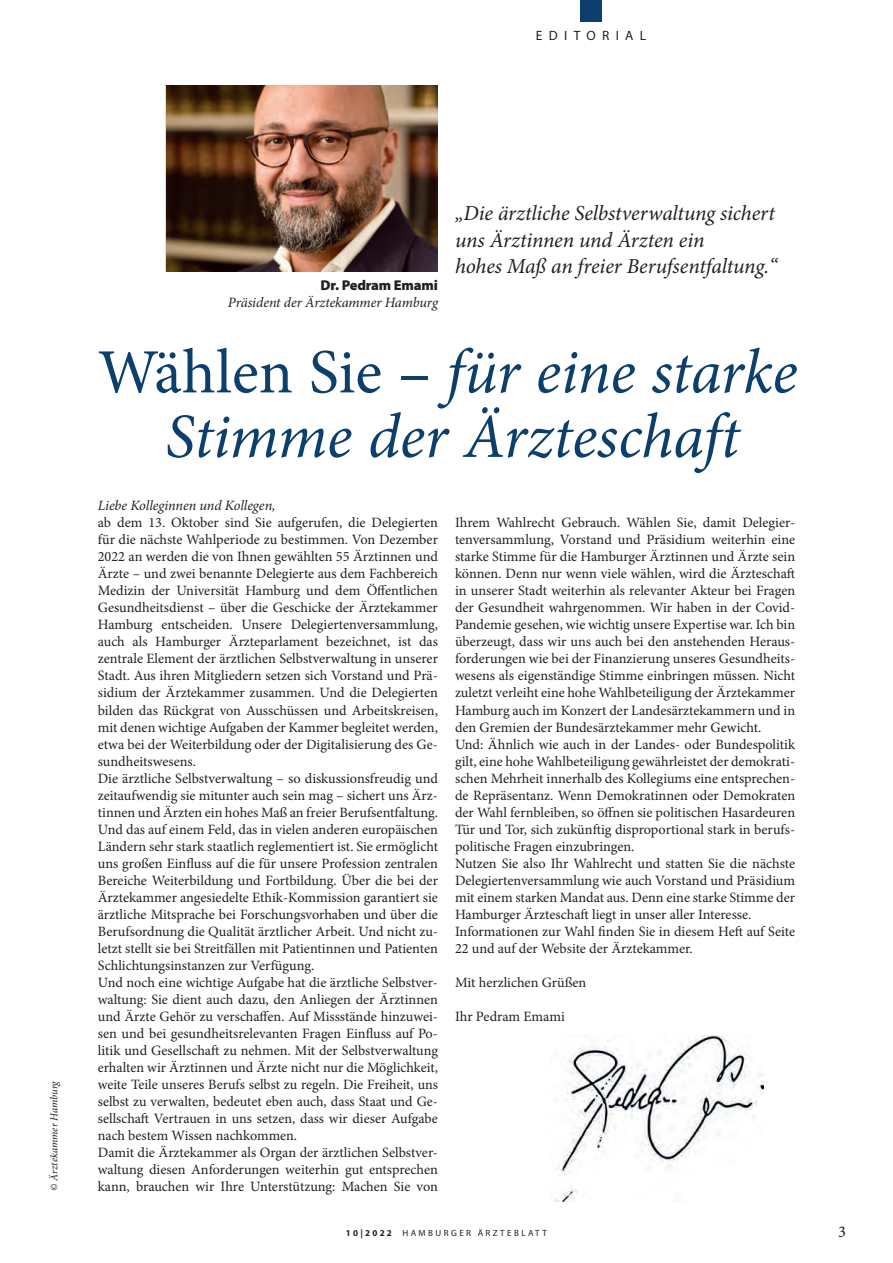
<style>
.page{position:relative;width:893px;height:1263px;background:#fff}
.page>*{position:absolute;margin:0;border:0;box-sizing:border-box;transform-origin:0 0}
.t1{font:italic 63px/64.5px "Minion Pro";letter-spacing:-.01em;color:#0c3f6c;text-align:center}
.t2{font:italic 21.45px/26.1px "Minion Pro";letter-spacing:-.005em;color:#231f20}
.t3{font:16.5px "Minion Pro";color:#231f20}
.t4{font:14.25px/17px "Minion Pro";color:#231f20}
.t5{font:italic 14.25px/17px "Minion Pro";letter-spacing:-.01em;color:#231f20;text-align:right}
.t6{font:13.5px "Myriad Pro";letter-spacing:.47em;color:#231f20}
.t7{font:italic 10.5px "Minion Pro";letter-spacing:-.005em;color:#231f20}
.t8{font:9px "Myriad Pro";letter-spacing:.27em;color:#231f20}
.s1{font-family:"Myriad Pro";font-weight:900;font-style:normal}
.s2{font-style:normal}
.s3{font-style:italic}
.s4{font-weight:700}
</style>
<div class="page">
<img style="left:166px;top:85px;width:272px;height:187px">
<img style="left:554px;top:1035px;width:210px;height:166px">
<div style="left:580px;top:0;width:22px;height:21px;background:#0c3f6c"></div>
<p class="t6" style="left:536px;top:27px;width:112px">EDITORIAL</p>
<p class="t7" style="left:47px;top:1191px;width:112px;rotate:-90deg">© Ärztekammer Hamburg</p>
<p class="t2" style="left:455px;top:201px;width:324px">„Die ärztliche Selbstverwaltung sichert uns Ärztinnen und Ärzten ein<br>hohes Maß an freier Berufsentfaltung.“</p>
<p class="t5" style="left:228px;top:277px;width:212px"><span class="s1">Dr. Pedram Emami<br></span>Präsident der Ärztekammer Hamburg</p>
<p class="t1" style="left:98px;top:340px;width:701px"><span class="s2">Wählen Sie –</span> für eine starke<br>Stimme der Ärzteschaft</p>
<p class="t4" style="left:98px;top:497px;width:342px"><span class="s3">Liebe Kolleginnen und Kollegen,<br></span>ab dem 13. Oktober sind Sie aufgerufen, die Delegierten für die nächste Wahlperiode zu bestimmen. Von Dezember 2022 an werden die von Ihnen gewählten 55 Ärztinnen und Ärzte – und zwei benannte Delegierte aus dem Fachbereich Medizin der Universität Hamburg und dem Öffentlichen Gesundheitsdienst – über die Geschicke der Ärztekammer Hamburg entscheiden. Unsere Delegiertenversammlung, auch als Hamburger Ärzteparlament bezeichnet, ist das zentrale Element der ärztlichen Selbstverwaltung in unserer Stadt. Aus ihren Mitgliedern setzen sich Vorstand und Prä&shy;sidium der Ärztekammer zusammen. Und die Delegierten bilden das Rückgrat von Ausschüssen und Arbeitskreisen, mit denen wichtige Aufgaben der Kammer begleitet werden, etwa bei der Weiterbildung oder der Digitalisierung des Ge&shy;sundheitswesens.<br>Die ärztliche Selbstverwaltung – so diskussionsfreudig und zeitaufwendig sie mitunter auch sein mag – sichert uns Ärz&shy;tinnen und Ärzten ein hohes Maß an freier Berufsentfaltung.<br>Und das auf einem Feld, das in vielen anderen europäischen Ländern sehr stark staatlich reglementiert ist. Sie ermöglicht uns großen Einfluss auf die für unsere Profession zentralen Bereiche Weiterbildung und Fortbildung. Über die bei der Ärztekammer angesiedelte Ethik-Kommission garantiert sie ärztliche Mitsprache bei Forschungsvorhaben und über die Berufsordnung die Qualität ärztlicher Arbeit. Und nicht zu&shy;letzt stellt sie bei Streitfällen mit Patientinnen und Patienten Schlichtungsinstanzen zur Verfügung.<br>Und noch eine wichtige Aufgabe hat die ärztliche Selbstver&shy;waltung: Sie dient auch dazu, den Anliegen der Ärztinnen und Ärzte Gehör zu verschaffen. Auf Missstände hinzuwei&shy;sen und bei gesundheitsrelevanten Fragen Einfluss auf Po&shy;litik und Gesellschaft zu nehmen. Mit der Selbstverwaltung erhalten wir Ärztinnen und Ärzte nicht nur die Möglichkeit, weite Teile unseres Berufs selbst zu regeln. Die Freiheit, uns selbst zu verwalten, bedeutet eben auch, dass Staat und Ge&shy;sellschaft Vertrauen in uns setzen, dass wir dieser Aufgabe nach bestem Wissen nachkommen.<br>Damit die Ärztekammer als Organ der ärztlichen Selbstver&shy;waltung diesen Anforderungen weiterhin gut entsprechen kann, brauchen wir Ihre Unterstützung: Machen Sie von</p>
<p class="t4" style="left:455px;top:514px;width:342px">Ihrem Wahlrecht Gebrauch. Wählen Sie, damit Delegier&shy;tenversammlung, Vorstand und Präsidium weiterhin eine starke Stimme für die Hamburger Ärztinnen und Ärzte sein können. Denn nur wenn viele wählen, wird die Ärzteschaft in unserer Stadt weiterhin als relevanter Akteur bei Fragen der Gesundheit wahrgenommen. Wir haben in der Covid-Pandemie gesehen, wie wichtig unsere Expertise war. Ich bin überzeugt, dass wir uns auch bei den anstehenden Heraus&shy;forderungen wie bei der Finanzierung unseres Gesundheits&shy;wesens als eigenständige Stimme einbringen müssen. Nicht zuletzt verleiht eine hohe Wahlbeteiligung der Ärztekammer Hamburg auch im Konzert der Landesärztekammern und in den Gremien der Bundesärztekammer mehr Gewicht.<br>Und: Ähnlich wie auch in der Landes- oder Bundespolitik gilt, eine hohe Wahlbeteiligung gewährleistet der demokrati&shy;schen Mehrheit innerhalb des Kollegiums eine entsprechen&shy;de Repräsentanz. Wenn Demokratinnen oder Demokraten der Wahl fernbleiben, so öffnen sie politischen Hasardeuren Tür und Tor, sich zukünftig disproportional stark in berufs&shy;politische Fragen einzubringen.<br>Nutzen Sie also Ihr Wahlrecht und statten Sie die nächste Delegiertenversammlung wie auch Vorstand und Präsidium mit einem starken Mandat aus. Denn eine starke Stimme der Hamburger Ärzteschaft liegt in unser aller Interesse.<br>Informationen zur Wahl finden Sie in diesem Heft auf Seite 22 und auf der Website der Ärztekammer.</p>
<p class="t4" style="left:455px;top:974px;width:133px">Mit herzlichen Grüßen</p>
<p class="t4" style="left:455px;top:1008px;width:111px">Ihr Pedram Emami</p>
<p class="t8" style="left:346px;top:1227px;width:203px"><span class="s4">10|2022</span> HAMBURGER ÄRZTEBLATT</p>
<p class="t3" style="left:838px;top:1220px;width:9px">3</p>
</div>
